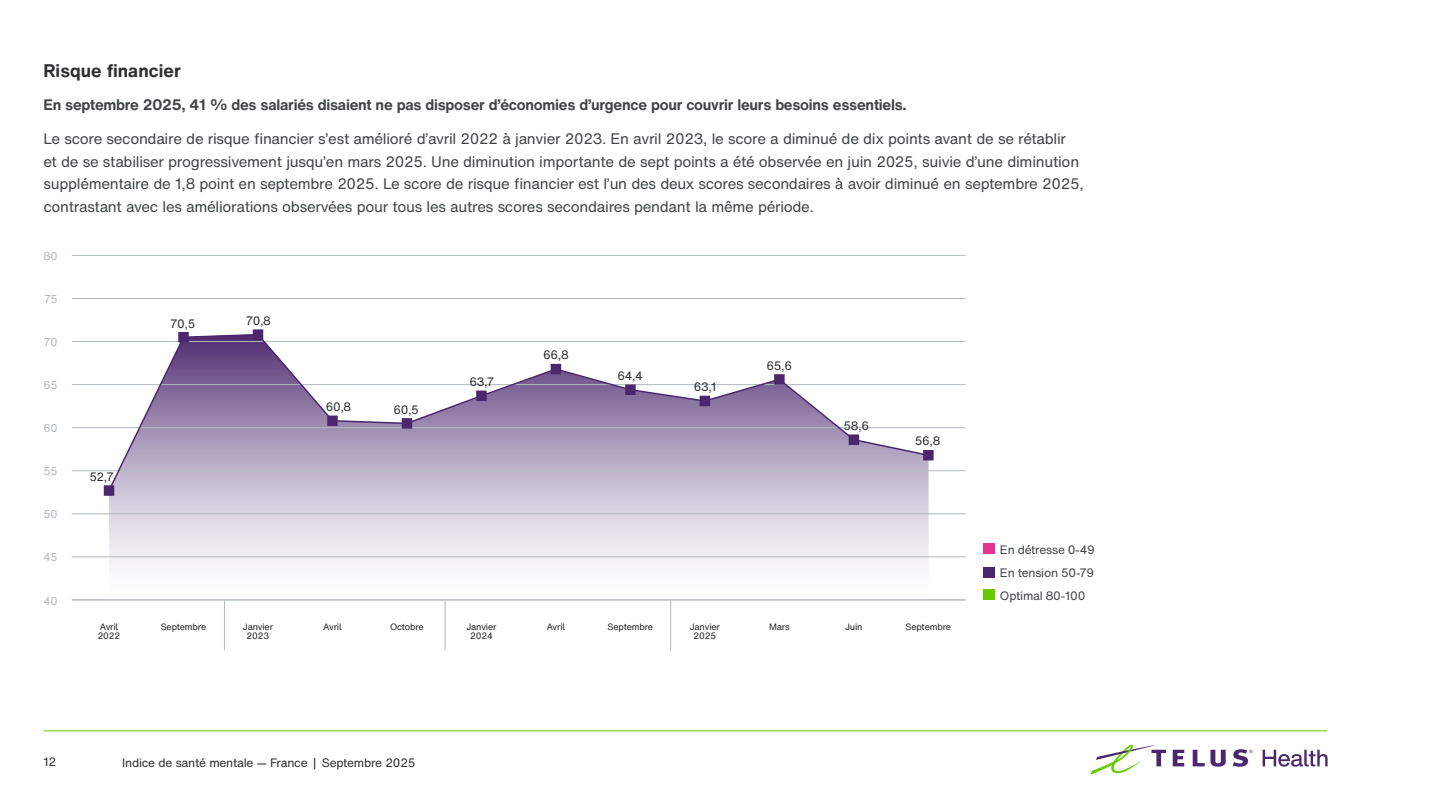
<style>
.page{position:relative;width:1440px;height:810px;background:#fff}
.page>*{position:absolute;margin:0;border:0;box-sizing:border-box;transform-origin:0 0}
.t1{font:700 18px "H Nfor TELUS";color:#2c2e30}
.t2{font:15px/22.5px "H Nfor TELUS";letter-spacing:-.02em;color:#414547}
.t3{font:700 15px "H Nfor TELUS";letter-spacing:-.015em;color:#414547}
.t4{font:12px "H Nfor TELUS";letter-spacing:-.02em;color:#2c2e30}
.t5{font:12px/22.8px "H Nfor TELUS";letter-spacing:-.015em;color:#414547;text-align:justify}
.t6{font:11.25px "H Nfor TELUS";color:#b2b9bf}
.t7{font:9px "H Nfor TELUSSA";letter-spacing:-.015em;color:#231f20}
</style>
<div class="page">
<hr style="left:44px;top:730px;width:1284px;height:1px;background:#6c0">
<svg style="left:1173px;top:750px;width:11px;height:16px"></svg>
<svg style="left:1193px;top:750px;width:33px;height:17px"></svg>
<svg style="left:1090px;top:745px;width:76px;height:30px"></svg>
<svg style="left:1233px;top:749px;width:20px;height:18px"></svg>
<svg style="left:1263px;top:750px;width:65px;height:17px"></svg>
<svg style="left:109px;top:493px;width:820px;height:107px"></svg>
<hr style="left:72px;top:600px;width:894px;height:1px;background:#b2b9bf">
<hr style="left:72px;top:556px;width:894px;height:1px;background:#b2b9bf">
<hr style="left:72px;top:513px;width:894px;height:1px;background:#b2b9bf">
<hr style="left:72px;top:470px;width:894px;height:1px;background:#b2b9bf">
<hr style="left:72px;top:427px;width:894px;height:1px;background:#b2b9bf">
<hr style="left:72px;top:384px;width:894px;height:1px;background:#b2b9bf">
<hr style="left:72px;top:341px;width:894px;height:1px;background:#b2b9bf">
<hr style="left:72px;top:298px;width:894px;height:1px;background:#b2b9bf">
<hr style="left:72px;top:255px;width:894px;height:1px;background:#b2b9bf">
<svg style="left:107px;top:333px;width:823px;height:160px"></svg>
<div style="left:105px;top:486px;width:9px;height:9px;background:#4b286d"></div>
<div style="left:104px;top:485px;width:10px;height:11px;border:2px solid #4b286d"></div>
<div style="left:179px;top:333px;width:9px;height:9px;background:#4b286d"></div>
<div style="left:178px;top:332px;width:11px;height:10px;border:2px solid #4b286d"></div>
<div style="left:254px;top:330px;width:9px;height:9px;background:#4b286d"></div>
<div style="left:253px;top:329px;width:10px;height:11px;border:2px solid #4b286d"></div>
<div style="left:328px;top:416px;width:9px;height:9px;background:#4b286d"></div>
<div style="left:327px;top:416px;width:11px;height:10px;border:2px solid #4b286d"></div>
<div style="left:402px;top:419px;width:9px;height:9px;background:#4b286d"></div>
<div style="left:402px;top:418px;width:10px;height:11px;border:2px solid #4b286d"></div>
<div style="left:477px;top:391px;width:9px;height:9px;background:#4b286d"></div>
<div style="left:476px;top:391px;width:11px;height:10px;border:2px solid #4b286d"></div>
<div style="left:551px;top:365px;width:9px;height:9px;background:#4b286d"></div>
<div style="left:551px;top:364px;width:10px;height:10px;border:2px solid #4b286d"></div>
<div style="left:626px;top:385px;width:9px;height:9px;background:#4b286d"></div>
<div style="left:625px;top:385px;width:11px;height:10px;border:2px solid #4b286d"></div>
<div style="left:700px;top:396px;width:9px;height:9px;background:#4b286d"></div>
<div style="left:700px;top:396px;width:10px;height:10px;border:2px solid #4b286d"></div>
<div style="left:775px;top:375px;width:9px;height:9px;background:#4b286d"></div>
<div style="left:774px;top:374px;width:11px;height:11px;border:2px solid #4b286d"></div>
<div style="left:849px;top:435px;width:9px;height:9px;background:#4b286d"></div>
<div style="left:849px;top:434px;width:10px;height:11px;border:2px solid #4b286d"></div>
<div style="left:924px;top:451px;width:9px;height:9px;background:#4b286d"></div>
<div style="left:923px;top:450px;width:11px;height:10px;border:2px solid #4b286d"></div>
<div style="left:983px;top:589px;width:12px;height:11px;background:#6c0"></div>
<div style="left:983px;top:567px;width:12px;height:11px;background:#4b286d"></div>
<div style="left:983px;top:543px;width:12px;height:11px;background:#e53293"></div>
<hr style="left:224px;top:600px;width:1px;height:50px;background:#b2b9bf">
<hr style="left:445px;top:600px;width:1px;height:50px;background:#b2b9bf">
<hr style="left:670px;top:600px;width:1px;height:51px;background:#b2b9bf">
<p class="t1" style="left:44px;top:57px;width:139px">Risque financier</p>
<p class="t3" style="left:44px;top:94px;width:865px">En septembre 2025, 41 % des salariés disaient ne pas disposer d’économies d’urgence pour couvrir leurs besoins essentiels.</p>
<p class="t2" style="left:44px;top:127px;width:1042px">Le score secondaire de risque financier s’est amélioré d’avril 2022 à janvier 2023. En avril 2023, le score a diminué de dix points avant de se rétablir<br>et de se stabiliser progressivement jusqu’en mars 2025. Une diminution importante de sept points a été observée en juin 2025, suivie d’une diminution supplémentaire de 1,8 point en septembre 2025. Le score de risque financier est l’un des deux scores secondaires à avoir diminué en septembre 2025, contrastant avec les améliorations observées pour tous les autres scores secondaires pendant la même période.</p>
<p class="t6" style="left:43px;top:248px;width:16px">80</p>
<p class="t6" style="left:44px;top:291px;width:15px">75</p>
<p class="t6" style="left:44px;top:334px;width:15px">70</p>
<p class="t6" style="left:43px;top:377px;width:16px">65</p>
<p class="t6" style="left:43px;top:420px;width:16px">60</p>
<p class="t6" style="left:43px;top:463px;width:16px">55</p>
<p class="t6" style="left:43px;top:506px;width:16px">50</p>
<p class="t6" style="left:43px;top:550px;width:16px">45</p>
<p class="t6" style="left:43px;top:593px;width:16px">40</p>
<p class="t4" style="left:89px;top:468px;width:26px">52,7</p>
<p class="t4" style="left:170px;top:315px;width:27px">70,5</p>
<p class="t4" style="left:246px;top:312px;width:27px">70,8</p>
<p class="t4" style="left:326px;top:399px;width:27px">60,8</p>
<p class="t4" style="left:393px;top:401px;width:27px">60,5</p>
<p class="t7" style="left:100px;top:620px;width:20px">Avril</p>
<p class="t7" style="left:161px;top:620px;width:47px">Septembre</p>
<p class="t7" style="left:98px;top:629px;width:24px">2022</p>
<p class="t7" style="left:243px;top:620px;width:32px">Janvier</p>
<p class="t7" style="left:323px;top:620px;width:20px">Avril</p>
<p class="t7" style="left:390px;top:620px;width:35px">Octobre</p>
<p class="t7" style="left:247px;top:629px;width:24px">2023</p>
<p class="t4" style="left:469px;top:374px;width:26px">63,7</p>
<p class="t4" style="left:543px;top:347px;width:27px">66,8</p>
<p class="t4" style="left:617px;top:368px;width:27px">64,4</p>
<p class="t4" style="left:694px;top:379px;width:24px">63,1</p>
<p class="t4" style="left:767px;top:357px;width:27px">65,6</p>
<p class="t4" style="left:844px;top:417px;width:27px">58,6</p>
<p class="t4" style="left:915px;top:433px;width:27px">56,8</p>
<p class="t7" style="left:466px;top:620px;width:32px">Janvier</p>
<p class="t7" style="left:547px;top:620px;width:20px">Avril</p>
<p class="t7" style="left:608px;top:620px;width:47px">Septembre</p>
<p class="t7" style="left:470px;top:629px;width:24px">2024</p>
<p class="t7" style="left:690px;top:620px;width:32px">Janvier</p>
<p class="t7" style="left:769px;top:620px;width:22px">Mars</p>
<p class="t7" style="left:845px;top:620px;width:19px">Juin</p>
<p class="t7" style="left:906px;top:620px;width:47px">Septembre</p>
<p class="t7" style="left:694px;top:629px;width:24px">2025</p>
<p class="t4" style="left:44px;top:754px;width:14px">12</p>
<p class="t4" style="left:122px;top:754px;width:295px">Indice de santé mentale — France | Septembre 2025</p>
<p class="t5" style="left:1000px;top:538px;width:96px">En détresse 0-49<br>En tension 50-79<br>Optimal 80-100</p>
</div>
